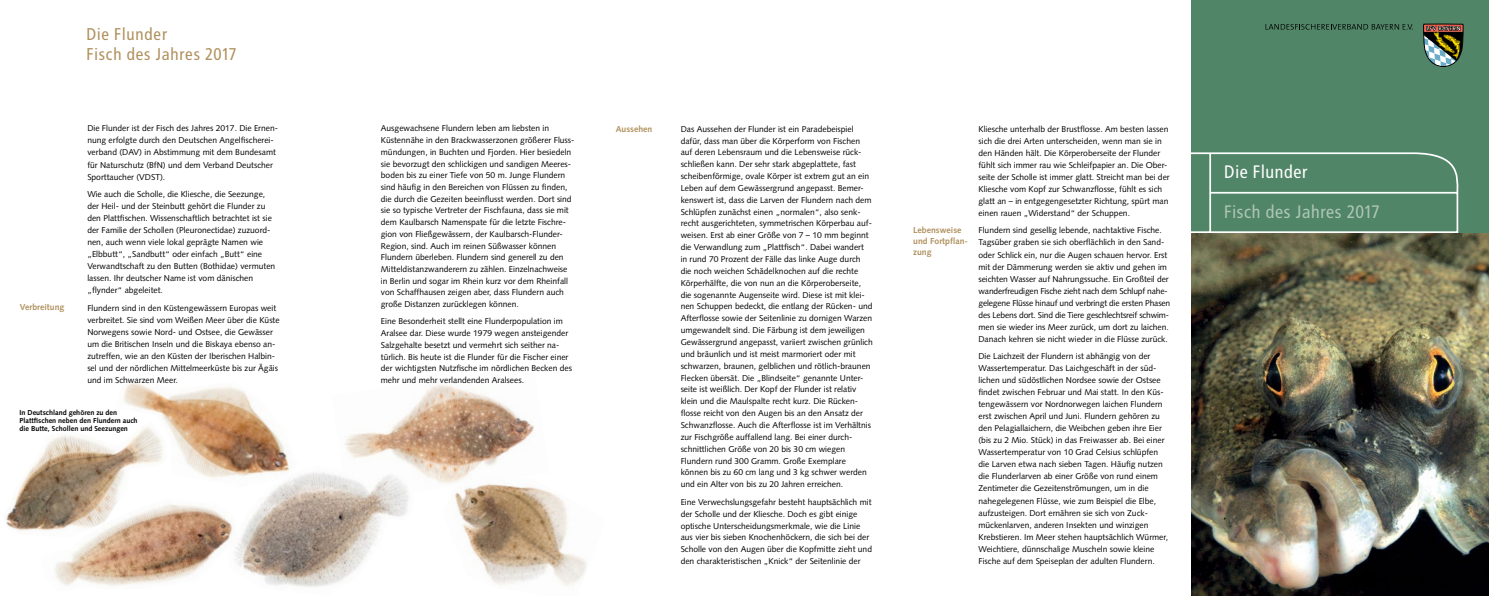
<style>
.page{position:relative;width:1489px;height:596px;background:#fff}
.page>*{position:absolute;margin:0;border:0;box-sizing:border-box;transform-origin:0 0}
.t1{font:18px "Transit";color:#aec6b7}
.t2{font:18px "Transit";color:#fff}
.t3{font:17px/20.4px "Transit";letter-spacing:.01em;color:#b0915d}
.t4{font:700 8.7px/11px "Syntax";color:#b0915d}
.t5{font:8.5px/12px "Syntax";color:#000}
.t6{font:700 7.2px/8px "Syntax";color:#000}
</style>
<div class="page">
<img style="left:6px;top:435px;width:113px;height:96px">
<img style="left:1191px;top:233px;width:297px;height:362px">
<div style="left:1191px;top:0;width:297px;height:233px;background:#518567"></div>
<svg style="left:1423px;top:24px;width:40px;height:43px;background:#6d6d55"></svg>
<svg style="left:1265px;top:24px;width:147px;height:6px"></svg>
<svg style="left:1191px;top:152px;width:267px;height:81px"></svg>
<img style="left:345px;top:385px;width:189px;height:98px">
<img style="left:442px;top:476px;width:144px;height:110px">
<img style="left:238px;top:465px;width:176px;height:122px">
<img style="left:41px;top:498px;width:197px;height:88px">
<img style="left:114px;top:382px;width:184px;height:105px">
<h2 class="t3" style="left:87px;top:24px;width:152px">Die Flunder<br>Fisch des Jahres 2017</h2>
<p class="t5" style="left:87px;top:122px;width:192px">Die Flunder ist der Fisch des Jahres 2017. Die Ernen&shy;nung erfolgte durch den Deutschen Angelfischerei&shy;verband (DAV) in Abstimmung mit dem Bundesamt für Naturschutz (BfN) und dem Verband Deutscher Sporttaucher (VDST).</p>
<p class="t5" style="left:87px;top:188px;width:189px">Wie auch die Scholle, die Kliesche, die Seezunge, der Heil- und der Steinbutt gehört die Flunder zu den Plattfischen. Wissenschaftlich betrachtet ist sie der Familie der Schollen (Pleuronectidae) zuzuord&shy;nen, auch wenn viele lokal geprägte Namen wie „Elbbutt“, „Sandbutt“ oder einfach „Butt“ eine Verwandtschaft zu den Butten (Bothidae) vermuten lassen. Ihr deutscher Name ist vom dänischen „flynder“ abgeleitet.</p>
<p class="t5" style="left:87px;top:302px;width:194px">Flundern sind in den Küstengewässern Europas weit verbreitet. Sie sind vom Weißen Meer über die Küste Norwegens sowie Nord- und Ostsee, die Gewässer um die Britischen Inseln und die Biskaya ebenso an&shy;zutreffen, wie an den Küsten der Iberischen Halbin&shy;sel und der nördlichen Mittelmeerküste bis zur Ägäis und im Schwarzen Meer.</p>
<p class="t6" style="left:19px;top:408px;width:120px">In Deutschland gehören zu den<br>Plattfischen neben den Flundern auch die Butte, Schollen und Seezungen</p>
<p class="t4" style="left:20px;top:301px;width:46px">Verbreitung</p>
<p class="t5" style="left:381px;top:123px;width:195px;line-height:11.7px">Ausgewachsene Flundern leben am liebsten in Küstennähe in den Brackwasserzonen größerer Fluss&shy;mündungen, in Buchten und Fjorden. Hier besiedeln sie bevorzugt den schlickigen und sandigen Meeres&shy;boden bis zu einer Tiefe von 50 m. Junge Flundern sind häufig in den Bereichen von Flüssen zu finden, die durch die Gezeiten beeinflusst werden. Dort sind sie so typische Vertreter der Fischfauna, dass sie mit dem Kaulbarsch Namenspate für die letzte Fischre&shy;gion von Fließgewässern, der Kaulbarsch-Flunder-Region, sind. Auch im reinen Süßwasser können Flundern überleben. Flundern sind generell zu den Mitteldistanzwanderern zu zählen. Einzelnachweise in Berlin und sogar im Rhein kurz vor dem Rheinfall von Schaffhausen zeigen aber, dass Flundern auch große Distanzen zurücklegen können.</p>
<p class="t5" style="left:381px;top:315px;width:193px">Eine Besonderheit stellt eine Flunderpopulation im Aralsee dar. Diese wurde 1979 wegen ansteigender Salzgehalte besetzt und vermehrt sich seither na&shy;türlich. Bis heute ist die Flunder für die Fischer einer der wichtigsten Nutzfische im nördlichen Becken des mehr und mehr verlandenden Aralsees.</p>
<p class="t4" style="left:615px;top:123px;width:38px">Aussehen</p>
<p class="t5" style="left:680px;top:123px;width:194px">Das Aussehen der Flunder ist ein Paradebeispiel dafür, dass man über die Körperform von Fischen auf deren Lebensraum und die Lebensweise rück&shy;schließen kann. Der sehr stark abgeplattete, fast scheibenförmige, ovale Körper ist extrem gut an ein Leben auf dem Gewässergrund angepasst. Bemer&shy;kenswert ist, dass die Larven der Flundern nach dem Schlüpfen zunächst einen „normalen“, also senk&shy;recht ausgerichteten, symmetrischen Körperbau auf&shy;weisen. Erst ab einer Größe von 7 – 10 mm beginnt die Verwandlung zum „Plattfisch“. Dabei wandert<br>in rund 70 Prozent der Fälle das linke Auge durch die noch weichen Schädelknochen auf die rechte Körperhälfte, die von nun an die Körperoberseite, die sogenannte Augenseite wird. Diese ist mit klei&shy;nen Schuppen bedeckt, die entlang der Rücken- und Afterflosse sowie der Seitenlinie zu dornigen Warzen umgewandelt sind. Die Färbung ist dem jeweiligen Gewässergrund angepasst, variiert zwischen grünlich und bräunlich und ist meist marmoriert oder mit schwarzen, braunen, gelblichen und rötlich-braunen Flecken übersät. Die „Blindseite“ genannte Unter&shy;seite ist weißlich. Der Kopf der Flunder ist relativ klein und die Maulspalte recht kurz. Die Rücken&shy;flosse reicht von den Augen bis an den Ansatz der Schwanzflosse. Auch die Afterflosse ist im Verhältnis zur Fischgröße auffallend lang. Bei einer durch&shy;schnittlichen Größe von 20 bis 30 cm wiegen Flundern rund 300 Gramm. Große Exemplare können bis zu 60 cm lang und 3 kg schwer werden und ein Alter von bis zu 20 Jahren erreichen.</p>
<p class="t5" style="left:680px;top:495px;width:193px">Eine Verwechslungsgefahr besteht hauptsächlich mit der Scholle und der Kliesche. Doch es gibt einige optische Unterscheidungsmerkmale, wie die Linie aus vier bis sieben Knochenhöckern, die sich bei der Scholle von den Augen über die Kopfmitte zieht und den charakteristischen „Knick“ der Seitenlinie der</p>
<p class="t4" style="left:913px;top:225px;width:56px">Lebensweise und Fortpflan&shy;zung</p>
<p class="t5" style="left:978px;top:123px;width:193px">Kliesche unterhalb der Brustflosse. Am besten lassen sich die drei Arten unterscheiden, wenn man sie in den Händen hält. Die Körperoberseite der Flunder fühlt sich immer rau wie Schleifpapier an. Die Ober&shy;seite der Scholle ist immer glatt. Streicht man bei der Kliesche vom Kopf zur Schwanzflosse, fühlt es sich glatt an – in entgegengesetzter Richtung, spürt man einen rauen „Widerstand“ der Schuppen.</p>
<p class="t5" style="left:978px;top:224px;width:193px">Flundern sind gesellig lebende, nachtaktive Fische.<br>Tagsüber graben sie sich oberflächlich in den Sand&shy;oder Schlick ein, nur die Augen schauen hervor. Erst mit der Dämmerung werden sie aktiv und gehen im seichten Wasser auf Nahrungssuche. Ein Großteil der wanderfreudigen Fische zieht nach dem Schlupf nahe&shy;gelegene Flüsse hinauf und verbringt die ersten Phasen des Lebens dort. Sind die Tiere geschlechtsreif schwim&shy;men sie wieder ins Meer zurück, um dort zu laichen.<br>Danach kehren sie nicht wieder in die Flüsse zurück.</p>
<p class="t5" style="left:978px;top:350px;width:191px">Die Laichzeit der Flundern ist abhängig von der Wassertemperatur. Das Laichgeschäft in der süd&shy;lichen und südöstlichen Nordsee sowie der Ostsee findet zwischen Februar und Mai statt. In den Küs&shy;tengewässern vor Nordnorwegen laichen Flundern erst zwischen April und Juni. Flundern gehören zu den Pelagiallaichern, die Weibchen geben ihre Eier (bis zu 2 Mio. Stück) in das Freiwasser ab. Bei einer Wassertemperatur von 10 Grad Celsius schlüpfen die Larven etwa nach sieben Tagen. Häufig nutzen die Flunderlarven ab einer Größe von rund einem Zentimeter die Gezeitenströmungen, um in die nahegelegenen Flüsse, wie zum Beispiel die Elbe, aufzusteigen. Dort ernähren sie sich von Zuck&shy;mückenlarven, anderen Insekten und winzigen Krebstieren. Im Meer stehen hauptsächlich Würmer, Weichtiere, dünnschalige Muscheln sowie kleine Fische auf dem Speiseplan der adulten Flundern.</p>
<h1 class="t2" style="left:1224px;top:161px;width:86px">Die Flunder</h1>
<h1 class="t1" style="left:1224px;top:201px;width:158px">Fisch des Jahres 2017</h1>
</div>
